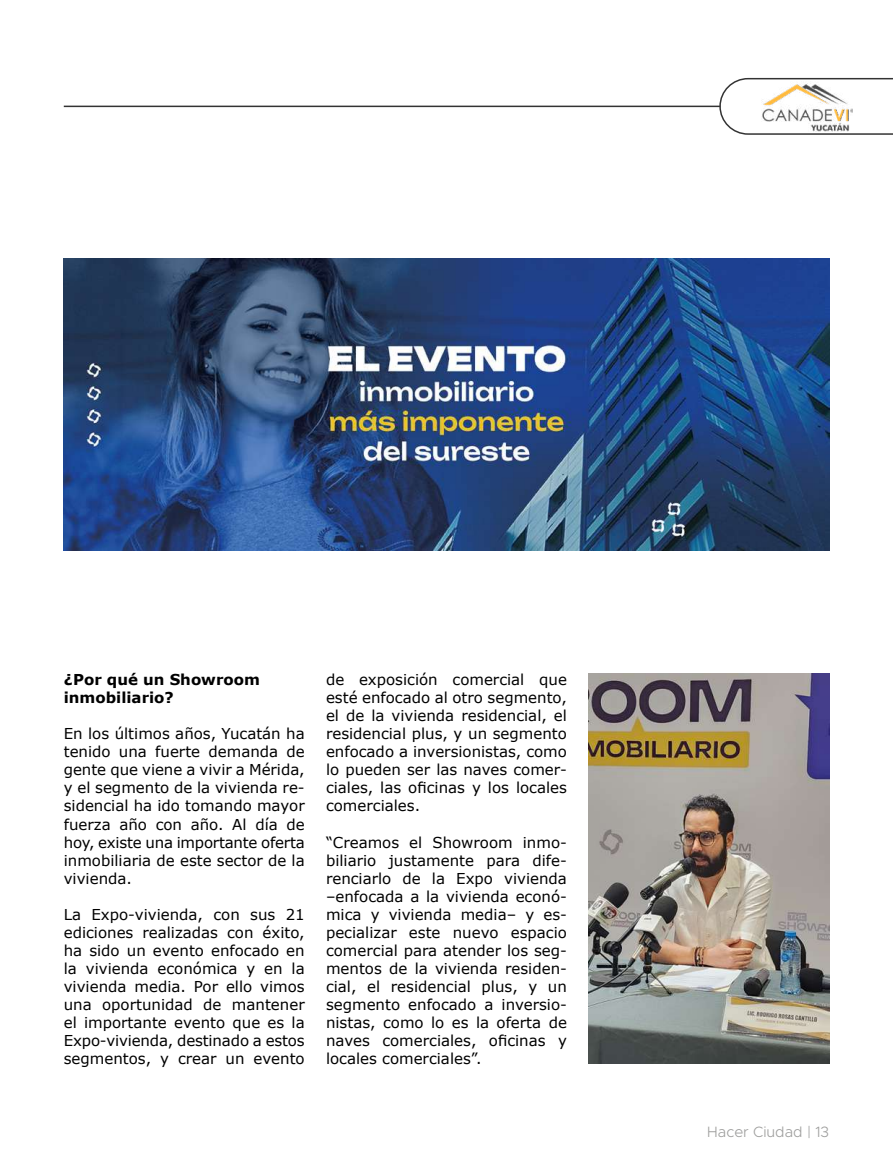
<style>
.page{position:relative;width:893px;height:1170px;background:#fff}
.page>*{position:absolute;margin:0;border:0;box-sizing:border-box;transform-origin:0 0}
.t1{font:15px/18px "Verdana";color:#000;text-align:justify}
.t2{font:700 15px/18px "Verdana";color:#000}
.t3{font:300 15px "Metropolis";color:#9d9d9c}
</style>
<div class="page">
<hr style="left:64px;top:106px;width:656px;height:1px;background:#333">
<svg style="left:719px;top:77px;width:174px;height:58px"></svg>
<img style="left:761px;top:81px;width:91px;height:50px">
<img style="left:64px;top:258px;width:765px;height:292px">
<img style="left:588px;top:674px;width:241px;height:389px">
<p class="t2" style="left:64px;top:671px;width:198px">¿Por qué un Showroom inmobiliario?</p>
<p class="t1" style="left:64px;top:725px;width:242px">En los últimos años, Yucatán ha tenido una fuerte demanda de gente que viene a vivir a Mérida, y el segmento de la vivienda re&shy;sidencial ha ido tomando mayor fuerza año con año. Al día de hoy, existe una importante oferta inmobiliaria de este sector de la vivienda.</p>
<p class="t1" style="left:64px;top:905px;width:242px">La Expo-vivienda, con sus 21 ediciones realizadas con éxito, ha sido un evento enfocado en la vivienda económica y en la vivienda media. Por ello vimos una oportunidad de mantener el importante evento que es la Expo-vivienda, destinado a estos segmentos, y crear un evento</p>
<p class="t1" style="left:326px;top:671px;width:242px">de exposición comercial que esté enfocado al otro segmento, el de la vivienda residencial, el residencial plus, y un segmento enfocado a inversionistas, como lo pueden ser las naves comer&shy;ciales, las oficinas y los locales comerciales.</p>
<p class="t1" style="left:326px;top:833px;width:242px">“Creamos el Showroom inmo&shy;biliario justamente para dife&shy;renciarlo de la Expo vivienda –enfocada a la vivienda econó&shy;mica y vivienda media– y es&shy;pecializar este nuevo espacio comercial para atender los seg&shy;mentos de la vivienda residen&shy;cial, el residencial plus, y un segmento enfocado a inversio&shy;nistas, como lo es la oferta de naves comerciales, oficinas y locales comerciales”.</p>
<p class="t3" style="left:707px;top:1121px;width:123px">Hacer Ciudad | 13</p>
</div>
